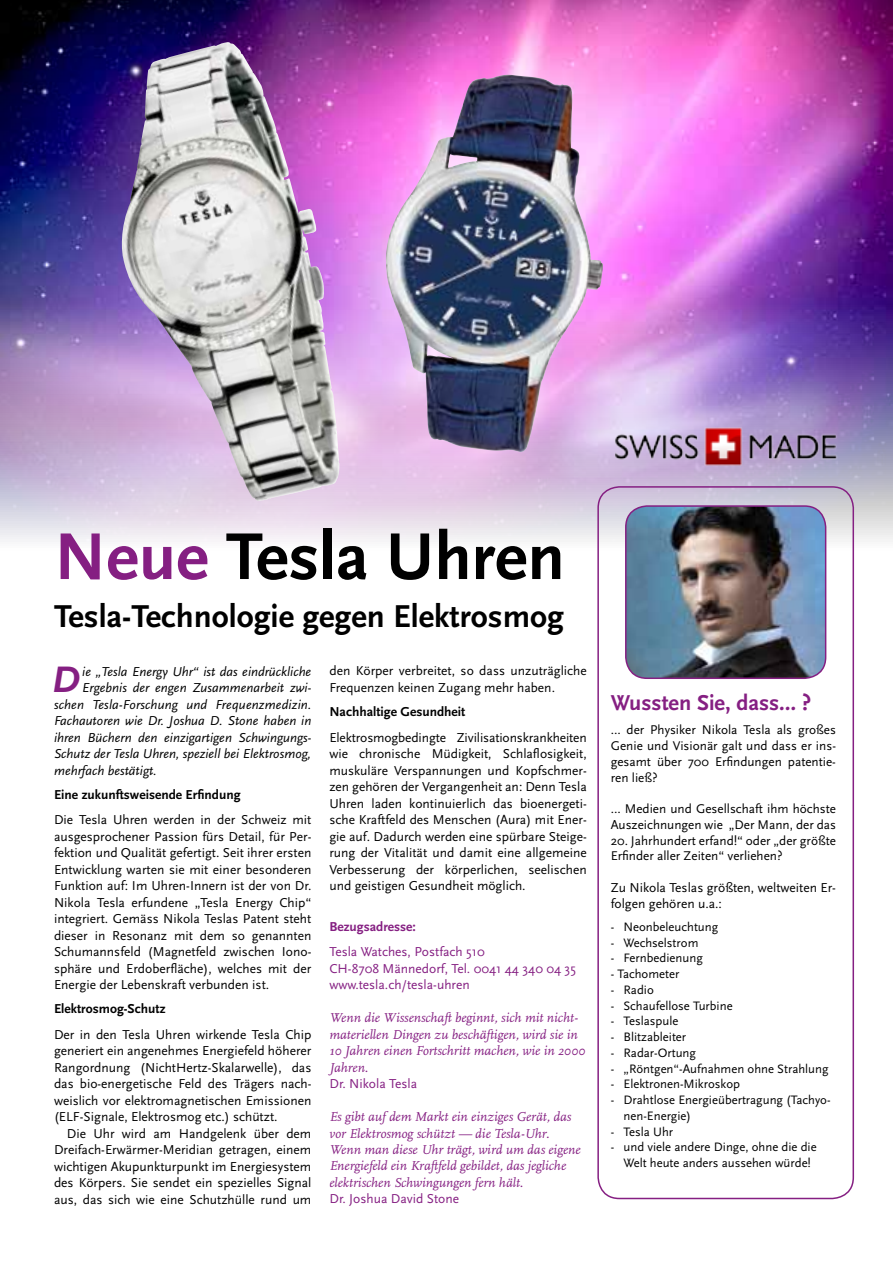
<style>
.page{position:relative;width:893px;height:1263px;background:#fff}
.page>*{position:absolute;margin:0;border:0;box-sizing:border-box;transform-origin:0 0}
.t1{font:700 69px "AD Scala Sans Tab";color:#000}
.t2{font:italic 700 38.55px "AD Scala Sans";color:#851f82}
.t3{font:700 33px "AD Scala Sans";color:#000}
.t4{font:700 22.5px "AD Scala Sans";color:#851f82}
.t5{font:13.5px/16.5px "AD Scala Sans Romein";color:#000;text-align:justify}
.t6{font:italic 13.5px/16.5px "AD Scala";color:#851f82}
.t7{font:italic 13.5px "AD Scala Sans";color:#000}
.t8{font:13.5px/16.5px "AD Scala Sans Romein";color:#851f82}
.t9{font:700 13.5px "AD Scala Sans";color:#000}
.t10{font:700 13.5px "AD Scala Sans Tab";color:#000}
.t11{font:700 13.5px "AD Scala Sans Tab";color:#851f82}
.t12{font:13.2px/15.8px "AD Scala Sans Romein";color:#000}
.t13{font:12.75px/15.8px "AD Scala Sans Romein";color:#000}
.s1{color:#851f82}
</style>
<div class="page">
<img style="left:0;top:0;width:893px;height:561px">
<div style="left:597px;top:486px;width:257px;height:713px;border:2px solid #851f82;border-radius:21px"></div>
<img style="left:626px;top:506px;width:200px;height:172px">
<div style="left:625px;top:505px;width:201px;height:174px;border:2px solid #851f82;border-radius:21px"></div>
<img style="left:612px;top:425px;width:230px;height:45px">
<img style="left:386px;top:75px;width:217px;height:377px">
<img style="left:119px;top:42px;width:221px;height:459px">
<h1 class="t1" style="left:54px;top:519px;width:512px"><span class="s1">Neue</span> Tesla Uhren</h1>
<h3 class="t3" style="left:54px;top:598px;width:511px">Tesla-Technologie gegen Elektrosmog</h3>
<h2 class="t2" style="left:52px;top:659px;width:29px">D</h2>
<p class="t7" style="left:82px;top:664px;width:231px">ie „Tesla Energy Uhr“ ist das eindrückliche</p>
<p class="t5" style="left:329px;top:663px;width:259px">den Körper verbreitet, so dass unzuträgliche<br>Frequenzen keinen Zugang mehr haben.</p>
<p class="t9" style="left:329px;top:704px;width:138px">Nachhaltige Gesundheit</p>
<p class="t5" style="left:329px;top:729px;width:259px">Elektrosmogbedingte Zivilisationskrankheiten wie chronische Müdigkeit, Schlaflosigkeit, muskuläre Verspannungen und Kopfschmer&shy;zen gehören der Vergangenheit an: Denn Tesla Uhren laden kontinuierlich das bioenergeti&shy;sche Kraftfeld des Menschen (Aura) mit Ener&shy;gie auf. Dadurch werden eine spürbare Steige&shy;rung der Vitalität und damit eine allgemeine Verbesserung der körperlichen, seelischen und geistigen Gesundheit möglich.</p>
<p class="t11" style="left:329px;top:919px;width:88px">Bezugsadresse:</p>
<p class="t8" style="left:329px;top:944px;width:248px">Tesla Watches, Postfach 510<br>CH-8708 Männedorf, Tel. 0041 44 340 04 35 www.tesla.ch/tesla-uhren</p>
<p class="t6" style="left:329px;top:1010px;width:257px">Wenn die Wissenschaft beginnt, sich mit nicht&shy;materiellen Dingen zu beschäftigen, wird sie in 10 Jahren einen Fortschritt machen, wie in 2000<br>Jahren.</p>
<p class="t8" style="left:329px;top:1075px;width:89px">Dr. Nikola Tesla</p>
<p class="t6" style="left:329px;top:1109px;width:253px">Es gibt auf dem Markt ein einziges Gerät, das vor Elektrosmog schützt — die Tesla-Uhr.<br>Wenn man diese Uhr trägt, wird um das eigene Energiefeld ein Kraftfeld gebildet, das jegliche elektrischen Schwingungen fern hält.</p>
<p class="t8" style="left:329px;top:1191px;width:131px">Dr. Joshua David Stone</p>
<p class="t7" style="left:82px;top:680px;width:231px">Ergebnis der engen Zusammenarbeit zwi-</p>
<p class="t7" style="left:54px;top:697px;width:259px">schen Tesla-Forschung und Frequenzmedizin.</p>
<p class="t7" style="left:54px;top:713px;width:259px">Fachautoren wie Dr. Joshua D. Stone haben in</p>
<p class="t7" style="left:54px;top:730px;width:259px">ihren Büchern den einzigartigen Schwingungs-</p>
<p class="t7" style="left:54px;top:746px;width:259px">Schutz der Tesla Uhren, speziell bei Elektrosmog,</p>
<p class="t7" style="left:54px;top:763px;width:104px">mehrfach bestätigt.</p>
<p class="t10" style="left:54px;top:787px;width:188px">Eine zukunftsweisende Erfindung</p>
<p class="t5" style="left:54px;top:812px;width:259px">Die Tesla Uhren werden in der Schweiz mit ausgesprochener Passion fürs Detail, für Per&shy;fektion und Qualität gefertigt. Seit ihrer ersten Entwicklung warten sie mit einer besonderen Funktion auf: Im Uhren-Innern ist der von Dr.<br>Nikola Tesla erfundene „Tesla Energy Chip“ integriert. Gemäss Nikola Teslas Patent steht dieser in Resonanz mit dem so genannten Schumannsfeld (Magnetfeld zwischen Iono&shy;sphäre und Erdoberfläche), welches mit der Energie der Lebenskraft verbunden ist.</p>
<p class="t9" style="left:54px;top:1001px;width:113px">Elektrosmog-Schutz</p>
<p class="t5" style="left:54px;top:1026px;width:259px">Der in den Tesla Uhren wirkende Tesla Chip generiert ein angenehmes Energiefeld höherer Rangordnung (NichtHertz-Skalarwelle), das das bio-energetische Feld des Trägers nach&shy;weislich vor elektromagnetischen Emissionen (ELF-Signale, Elektrosmog etc.) schützt.</p>
<p class="t5" style="left:54px;top:1125px;width:259px;text-indent:13px">Die Uhr wird am Handgelenk über dem Dreifach-Erwärmer-Meridian getragen, einem wichtigen Akupunkturpunkt im Energiesystem des Körpers. Sie sendet ein spezielles Signal aus, das sich wie eine Schutzhülle rund um</p>
<h3 class="t4" style="left:611px;top:690px;width:202px">Wussten Sie, dass… ?</h3>
<p class="t12" style="left:611px;top:722px;width:227px;text-align:justify">… der Physiker Nikola Tesla als großes Genie und Visionär galt und dass er ins&shy;gesamt über 700 Erfindungen patentie&shy;ren ließ?</p>
<p class="t12" style="left:611px;top:801px;width:227px">… Medien und Gesellschaft ihm höchste<br>Auszeichnungen wie „Der Mann, der das</p>
<p class="t12" style="left:611px;top:833px;width:227px">20. Jahrhundert erfand!“ oder „der größte<br>Erfinder aller Zeiten“ verliehen?</p>
<p class="t5" style="left:611px;top:880px;width:227px;line-height:15.8px">Zu Nikola Teslas größten, weltweiten Er&shy;folgen gehören u.a.:</p>
<p class="t13" style="left:611px;top:919px;width:109px">- Neonbeleuchtung</p>
<p class="t13" style="left:611px;top:935px;width:89px">- Wechselstrom</p>
<p class="t13" style="left:611px;top:951px;width:94px">- Fernbedienung</p>
<p class="t13" style="left:611px;top:966px;width:70px">- Tachometer</p>
<p class="t13" style="left:611px;top:982px;width:45px">- Radio</p>
<p class="t13" style="left:611px;top:998px;width:123px">- Schaufellose Turbine</p>
<p class="t13" style="left:611px;top:1014px;width:69px">- Teslaspule</p>
<p class="t13" style="left:611px;top:1029px;width:77px">- Blitzableiter</p>
<p class="t13" style="left:611px;top:1045px;width:87px">- Radar-Ortung</p>
<p class="t13" style="left:611px;top:1061px;width:219px">- „Röntgen“-Aufnahmen ohne Strahlung</p>
<p class="t13" style="left:611px;top:1077px;width:131px">- Elektronen-Mikroskop</p>
<p class="t13" style="left:623px;top:1092px;width:209px;text-indent:-13px">- Drahtlose Energieübertragung (Tachyo&shy;nen-Energie)</p>
<p class="t13" style="left:611px;top:1124px;width:64px">- Tesla Uhr</p>
<p class="t13" style="left:611px;top:1140px;width:207px;text-align:center">- und viele andere Dinge, ohne die die<br>Welt heute anders aussehen würde!</p>
</div>
